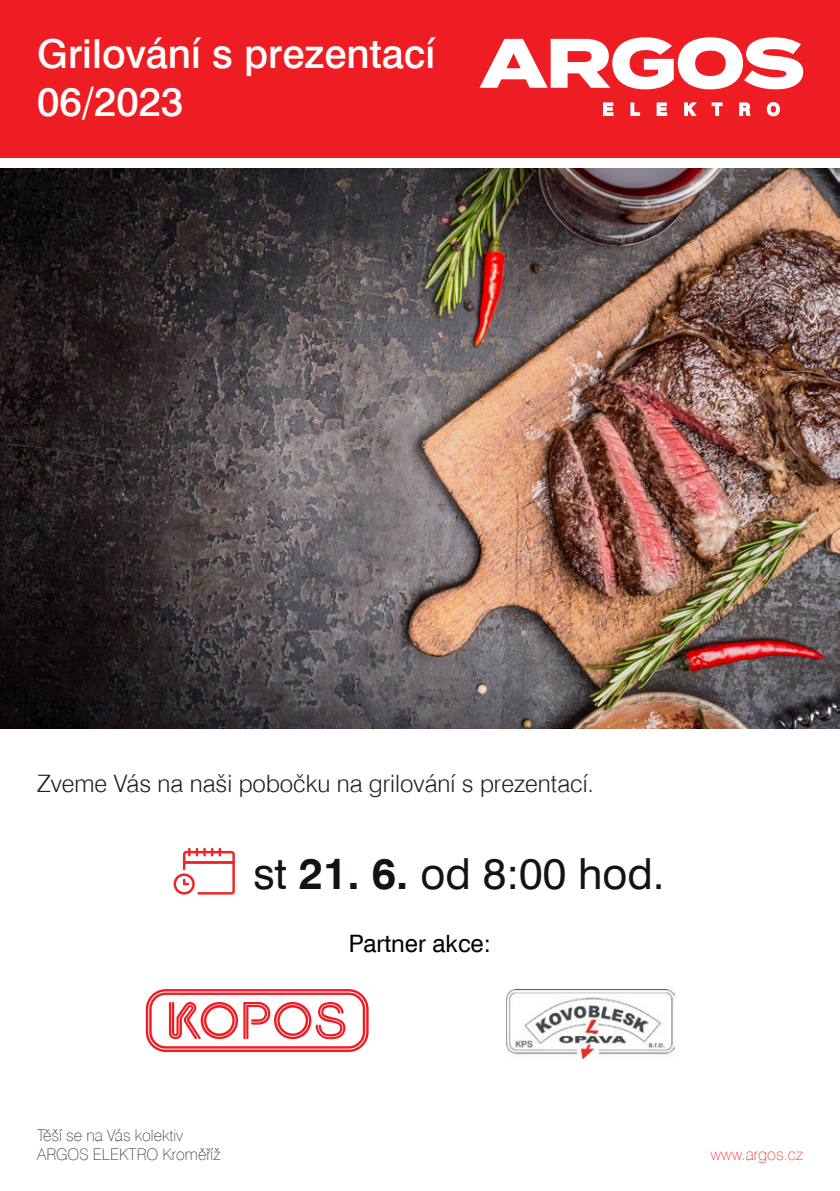
<style>
.page{position:relative;width:840px;height:1191px;background:#fff}
.page>*{position:absolute;margin:0;border:0;box-sizing:border-box;transform-origin:0 0}
.t1{font:42.8px "Swiss 721 TL";color:#111416}
.t2{font:500 40px/48px "Swiss 721 TL";color:#fff}
.t3{font:300 24px "Swiss 721 TL";color:#231f20}
.t4{font:24px "Swiss 721 TL";color:#000001}
.t5{font:100 16px/19.2px "Swiss 721 TL";color:#231f20}
.t6{font:100 16px "Swiss 721 TL";color:#ee1d23}
.s1{font-weight:700}
</style>
<div class="page">
<div style="left:0;top:0;width:839px;height:157px;background:#ee1d23"></div>
<svg style="left:479px;top:37px;width:323px;height:52px"></svg>
<svg style="left:603px;top:102px;width:11px;height:14px"></svg>
<svg style="left:630px;top:102px;width:10px;height:14px"></svg>
<svg style="left:656px;top:102px;width:11px;height:14px"></svg>
<svg style="left:684px;top:102px;width:13px;height:14px"></svg>
<svg style="left:711px;top:102px;width:12px;height:14px"></svg>
<svg style="left:739px;top:102px;width:12px;height:14px"></svg>
<svg style="left:766px;top:102px;width:14px;height:15px"></svg>
<svg style="left:173px;top:848px;width:62px;height:46px"></svg>
<img style="left:0;top:169px;width:839px;height:559px">
<svg style="left:146px;top:989px;width:222px;height:63px"></svg>
<img style="left:506px;top:989px;width:168px;height:70px">
<h2 class="t2" style="left:37px;top:28px;width:399px">Grilování s prezentací<br>06/2023</h2>
<p class="t3" style="left:37px;top:768px;width:558px">Zveme Vás na naši pobočku na grilování s prezentací.</p>
<h1 class="t1" style="left:253px;top:847px;width:412px">st <span class="s1">21. 6.</span> od 8:00 hod.</h1>
<p class="t4" style="left:349px;top:928px;width:143px">Partner akce:</p>
<p class="t5" style="left:37px;top:1124px;width:185px">Těší se na Vás kolektiv<br>ARGOS ELEKTRO Kroměříž</p>
<p class="t6" style="left:710px;top:1144px;width:94px">www.argos.cz</p>
</div>
